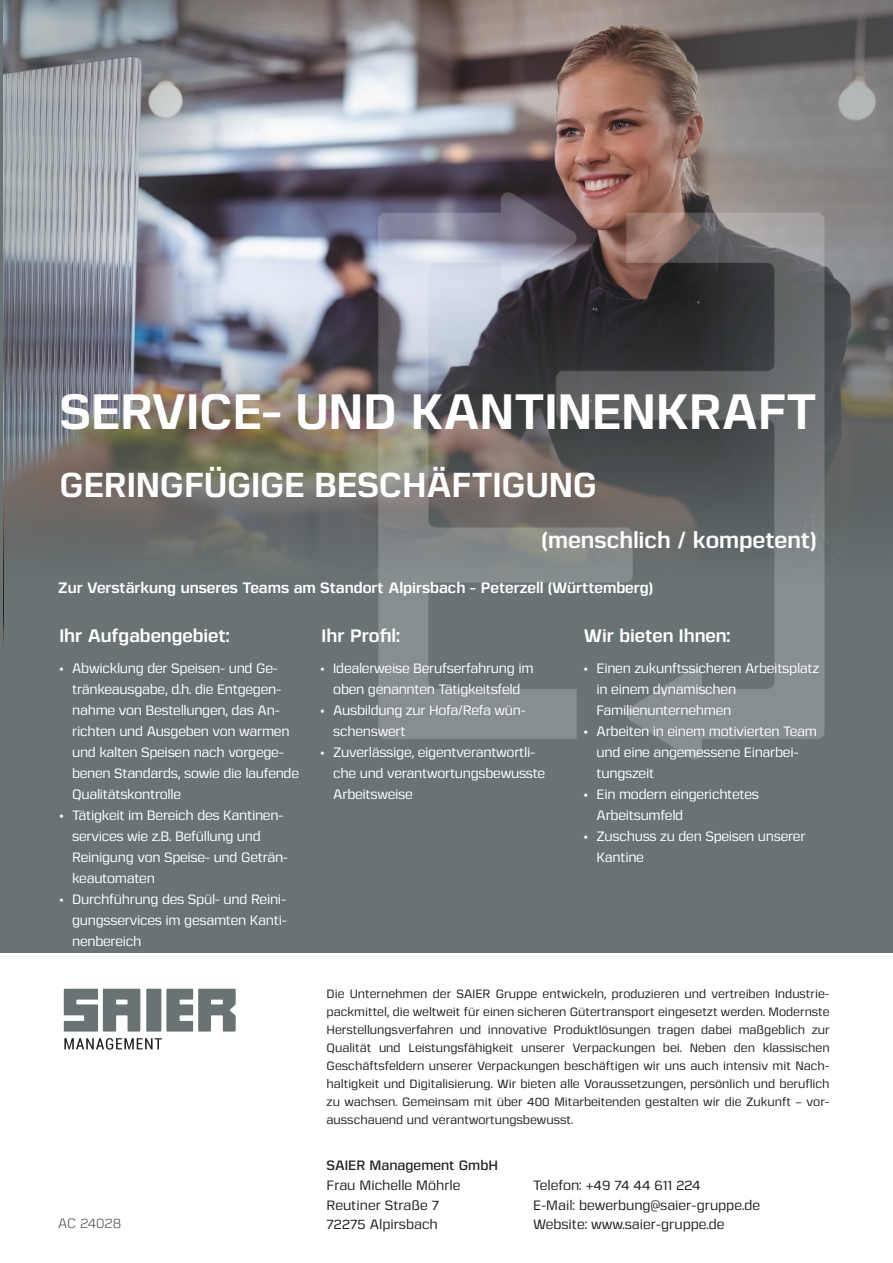
<style>
.page{position:relative;width:893px;height:1263px;background:#fff}
.page>*{position:absolute;margin:0;border:0;box-sizing:border-box;transform-origin:0 0}
.t1{font:700 49.5px "Gunar";letter-spacing:-.01em;color:#fff}
.t2{font:700 34.5px "Gunar";letter-spacing:-.01em;color:#fff}
.t3{font:700 22.5px "Gunar";color:#fff}
.t4{font:700 18px "Gunar";color:#fff}
.t5{font:700 15px "Gunar";color:#fff}
.t6{font:500 13.5px/21px "Gunar";letter-spacing:-.02em;color:#fff}
.t7{font:500 13.5px "Gunar";color:#231f20}
.t8{font:600 13.5px "Gunar";color:#231f20}
.t9{font:13.5px "Gunar";color:#4b4c4d}
.t10{font:500 12px/18px "Gunar";color:#231f20;text-align:justify}
</style>
<div class="page">
<div style="left:0;top:0;width:893px;height:952px;background:#697374"></div>
<img style="left:3px;top:0;width:528px;height:645px">
<div style="left:4px;top:268px;width:889px;height:420px;background:#697374"></div>
<img style="left:3px;top:0;width:408px;height:628px">
<svg style="left:531px;top:0;width:362px;height:540px;background:#7f736f"></svg>
<img style="left:378px;top:192px;width:447px;height:567px">
<svg style="left:64px;top:1038px;width:98px;height:11px"></svg>
<svg style="left:64px;top:989px;width:76px;height:42px"></svg>
<div style="left:146px;top:989px;width:15px;height:42px;background:#697374"></div>
<svg style="left:166px;top:989px;width:70px;height:42px"></svg>
<p class="t1" style="left:60px;top:377px;width:759px">SERVICE- UND KANTINENKRAFT</p>
<p class="t2" style="left:60px;top:460px;width:539px">GERINGFÜGIGE BESCHÄFTIGUNG</p>
<p class="t3" style="left:542px;top:524px;width:276px">(menschlich / kompetent)</p>
<p class="t5" style="left:58px;top:577px;width:596px">Zur Verstärkung unseres Teams am Standort Alpirsbach - Peterzell (Württemberg)</p>
<p class="t4" style="left:59px;top:623px;width:172px">Ihr Aufgabengebiet:</p>
<p class="t6" style="left:72px;top:657px;width:228px;text-indent:-13px">• Abwicklung der Speisen- und Ge&shy;tränkeausgabe, d.h. die Entgegen&shy;nahme von Bestellungen, das An&shy;richten und Ausgeben von warmen und kalten Speisen nach vorgege&shy;benen Standards, sowie die laufende<br>Qualitätskontrolle</p>
<p class="t6" style="left:72px;top:804px;width:218px;text-indent:-13px">• Tätigkeit im Bereich des Kantinen&shy;services wie z.B. Befüllung und<br>Reinigung von Speise- und Geträn&shy;keautomaten</p>
<p class="t6" style="left:72px;top:888px;width:216px;text-align:justify;text-indent:-13px">• Durchführung des Spül- und Reini&shy;gungsservices im gesamten Kanti&shy;nenbereich</p>
<p class="t9" style="left:58px;top:1215px;width:65px">AC 24028</p>
<p class="t4" style="left:322px;top:623px;width:80px">Ihr Profil:</p>
<p class="t6" style="left:321px;top:657px;width:214px;text-align:center">• Idealerweise Berufserfahrung im oben genannten Tätigkeitsfeld</p>
<p class="t6" style="left:333px;top:699px;width:194px;text-indent:-13px">• Ausbildung zur Hofa/Refa wün&shy;schenswert</p>
<p class="t6" style="left:333px;top:741px;width:213px;text-indent:-13px">• Zuverlässige, eigentverantwortli&shy;che und verantwortungsbewusste<br>Arbeitsweise</p>
<p class="t4" style="left:584px;top:623px;width:148px">Wir bieten Ihnen:</p>
<p class="t6" style="left:597px;top:657px;width:224px;text-indent:-13px">• Einen zukunftssicheren Arbeitsplatz in einem dynamischen<br>Familienunternehmen</p>
<p class="t6" style="left:597px;top:720px;width:222px;text-indent:-13px">• Arbeiten in einem motivierten Team und eine angemessene Einarbei&shy;tungszeit</p>
<p class="t6" style="left:597px;top:783px;width:164px;text-indent:-13px">• Ein modern eingerichtetes<br>Arbeitsumfeld</p>
<p class="t6" style="left:597px;top:825px;width:210px;text-indent:-13px">• Zuschuss zu den Speisen unserer<br>Kantine</p>
<p class="t10" style="left:327px;top:984px;width:505px">Die Unternehmen der SAIER Gruppe entwickeln, produzieren und vertreiben Industrie&shy;packmittel, die weltweit für einen sicheren Gütertransport eingesetzt werden. Modernste Herstellungsverfahren und innovative Produktlösungen tragen dabei maßgeblich zur Qualität und Leistungsfähigkeit unserer Verpackungen bei. Neben den klassischen Geschäftsfeldern unserer Verpackungen beschäftigen wir uns auch intensiv mit Nach&shy;haltigkeit und Digitalisierung. Wir bieten alle Voraussetzungen, persönlich und beruflich zu wachsen. Gemeinsam mit über 400 Mitarbeitenden gestalten wir die Zukunft – vor&shy;ausschauend und verantwortungsbewusst.</p>
<p class="t8" style="left:327px;top:1156px;width:173px">SAIER Management GmbH</p>
<p class="t7" style="left:327px;top:1176px;width:135px">Frau Michelle Möhrle</p>
<p class="t7" style="left:327px;top:1196px;width:114px">Reutiner Straße 7</p>
<p class="t7" style="left:327px;top:1215px;width:113px">72275 Alpirsbach</p>
<p class="t7" style="left:533px;top:1176px;width:169px">Telefon: +49 74 44 611 224</p>
<p class="t7" style="left:533px;top:1196px;width:229px">E-Mail: bewerbung@saier-gruppe.de</p>
<p class="t7" style="left:533px;top:1215px;width:193px">Website: www.saier-gruppe.de</p>
</div>
